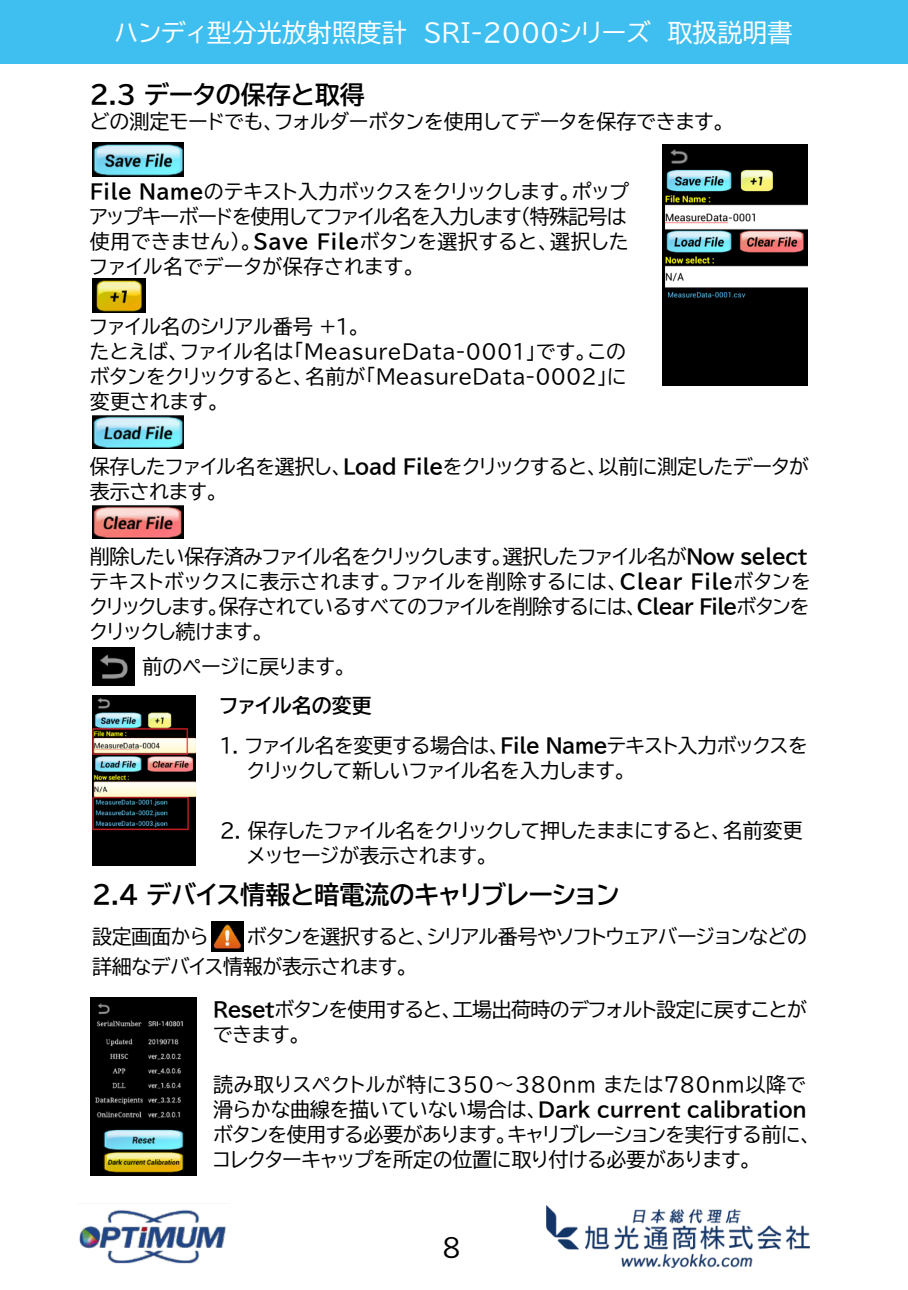
<style>
.page{position:relative;width:908px;height:1290px;background:#fff}
.page>*{position:absolute;margin:0;border:0;box-sizing:border-box;transform-origin:0 0}
.t1{font:25px "BIZ UDP Gothic Bold";color:#000}
.t2{font:25px "BIZ UDP Gothic";color:#fff}
.t3{font:25px "BIZ UDP Gothic";color:#000}
.t4{font:20px/25px "BIZ UDP Gothic";letter-spacing:-.02em;color:#000}
.t5{font:20px/25px "BIZ UDP Gothic";color:#000}
.t6{font:20px/25px "BIZ UDP Gothic";letter-spacing:.02em;color:#000}
.t7{font:20px "BIZ UDP Gothic Bold";letter-spacing:-.01em;color:#000}
.t8{font:20px/25px "BIZ UDP Gothic";letter-spacing:-.03em;color:#000}
.t9{font:20px "BIZ UDP Gothic";letter-spacing:.03em;color:#000}
.s1{font-family:"BIZ UDP Gothic Bold"}
.s2{font-family:"BIZ UDP Gothic"}
</style>
<div class="page">
<div style="left:0;top:0;width:907px;height:64px;background:#3ebff0"></div>
<img style="left:79px;top:1210px;width:148px;height:54px">
<img style="left:546px;top:1205px;width:263px;height:63px">
<img style="left:662px;top:144px;width:145px;height:241px">
<img style="left:93px;top:143px;width:90px;height:34px">
<img style="left:93px;top:279px;width:52px;height:34px">
<img style="left:93px;top:416px;width:90px;height:32px">
<img style="left:93px;top:506px;width:90px;height:32px">
<img style="left:93px;top:647px;width:41px;height:39px">
<img style="left:93px;top:696px;width:102px;height:169px">
<img style="left:211px;top:921px;width:32px;height:30px">
<img style="left:90px;top:998px;width:107px;height:177px">
<p class="t2" style="left:114px;top:20px;width:679px">ハンディ型分光放射照度計 SRI-2000シリーズ 取扱説明書</p>
<p class="t1" style="left:90px;top:82px;width:276px">2.3 データの保存と取得</p>
<p class="t5" style="left:90px;top:109px;width:637px">どの測定モードでも、フォルダーボタンを使用してデータを保存できます。</p>
<p class="t6" style="left:90px;top:179px;width:540px"><span class="s1">File Name</span>のテキスト入力ボックスをクリックします。ポップアップキーボードを使用してファイル名を入力します(特殊記号は使用できません)。<span class="s1">Save File</span>ボタンを選択すると、選択したファイル名でデータが保存されます。</p>
<p class="t5" style="left:90px;top:314px;width:538px">ファイル名のシリアル番号 +1。<br>たとえば、ファイル名は「MeasureData-0001」です。このボタンをクリックすると、名前が「MeasureData-0002」に変更されます。</p>
<p class="t5" style="left:90px;top:454px;width:720px">保存したファイル名を選択し、<span class="s1">Load File</span>をクリックすると、以前に測定したデータが表示されます。</p>
<p class="t4" style="left:90px;top:544px;width:722px">削除したい保存済みファイル名をクリックします。選択したファイル名が<span class="s1">Now select</span>テキストボックスに表示されます。ファイルを削除するには、<span class="s1">Clear File</span>ボタンをクリックします。保存されているすべてのファイルを削除するには、<span class="s1">Clear File</span>ボタンをクリックし続けます。</p>
<p class="t5" style="left:142px;top:654px;width:206px">前のページに戻ります。</p>
<p class="t7" style="left:220px;top:696px;width:154px">ファイル名の変更</p>
<p class="t4" style="left:247px;top:733px;width:561px;text-indent:-28px">1. ファイル名を変更する場合は、<span class="s1">File Name</span>テキスト入力ボックスをクリックして新しいファイル名を入力します。</p>
<p class="t5" style="left:247px;top:818px;width:557px;text-indent:-28px">2. 保存したファイル名をクリックして押したままにすると、名前変更メッセージが表示されます。</p>
<p class="t1" style="left:92px;top:882px;width:528px">2.4 デバイス情報と暗電流のキャリブレーション</p>
<p class="t5" style="left:92px;top:924px;width:118px">設定画面から</p>
<p class="t4" style="left:92px;top:921px;width:716px;line-height:30px;text-indent:155px">ボタンを選択すると、シリアル番号やソフトウェアバージョンなどの詳細なデバイス情報が表示されます。</p>
<p class="t8" style="left:213px;top:997px;width:595px"><span class="s1">Reset</span>ボタンを使用すると、工場出荷時のデフォルト設定に戻すことができます。</p>
<p class="t9" style="left:213px;top:1074px;width:594px">読み取りスペクトルが特に350～380nm または780nm以降で</p>
<p class="t7" style="left:213px;top:1099px;width:595px"><span class="s2">滑らかな曲線を描いていない場合は、</span>Dark current calibration</p>
<p class="t4" style="left:213px;top:1122px;width:600px">ボタンを使用する必要があります。キャリブレーションを実行する前に、コレクターキャップを所定の位置に取り付ける必要があります。</p>
<p class="t3" style="left:442px;top:1235px;width:21px">8</p>
</div>
